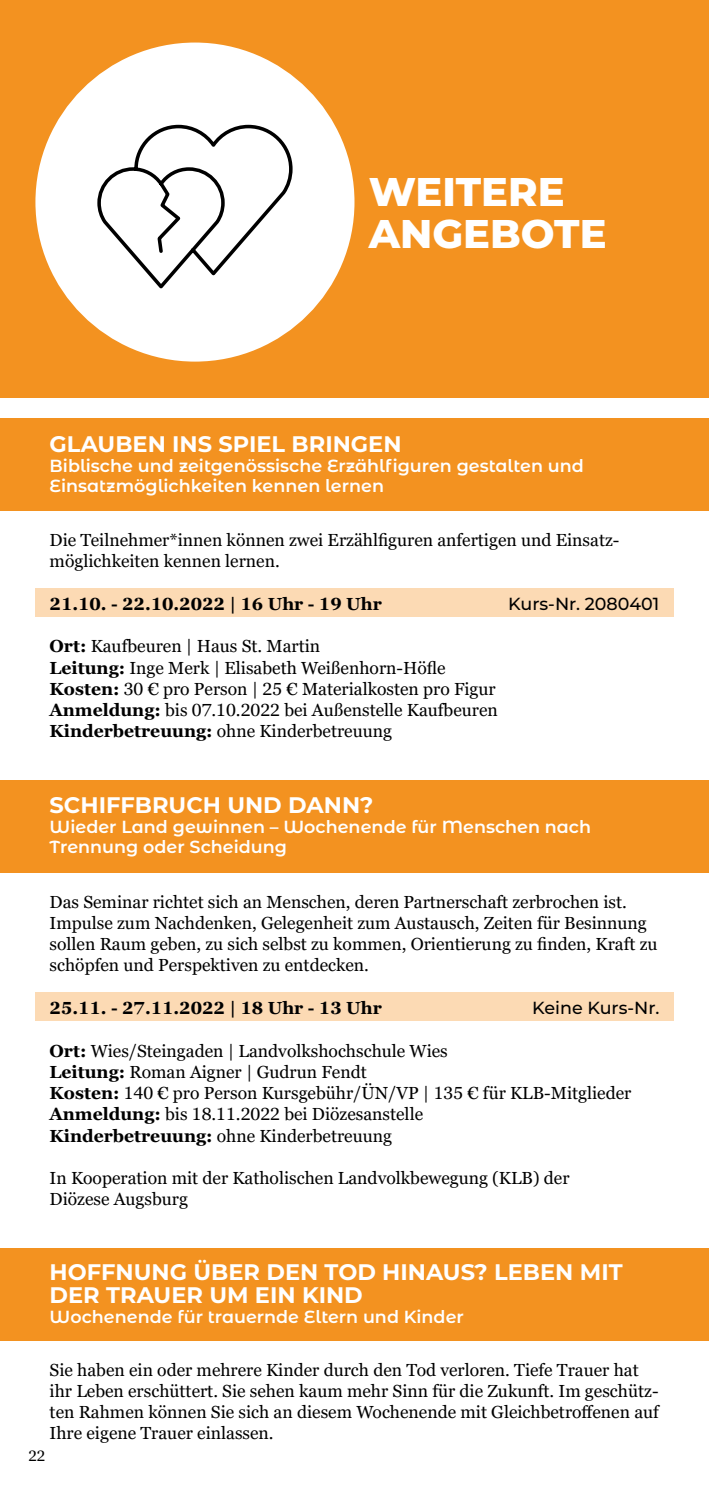
<style>
.page{position:relative;width:709px;height:1489px;background:#fff}
.page>*{position:absolute;margin:0;border:0;box-sizing:border-box;transform-origin:0 0}
.t1{font:800 40px/42.5px "Montserrat";color:#fff}
.t2{font:700 22.5px/22.5px "Montserrat";color:#fff}
.t3{font:17.5px/21.2px "Georgia Pro";color:#000}
.t4{font:600 17.5px/20px "Montserrat Alternates";color:#fff}
.t5{font:700 17.5px "Georgia Pro";color:#000}
.t6{font:500 17.5px "Montserrat";color:#000}
.t7{font:15px "Georgia Pro";color:#000}
.s1{font-weight:700}
</style>
<div class="page">
<div style="left:0;top:0;width:709px;height:397px;background:#f39220"></div>
<div style="left:35px;top:43px;width:319px;height:318px;background:#fff;border-radius:50%"></div>
<svg style="left:97px;top:124px;width:196px;height:165px"></svg>
<div style="left:0;top:418px;width:709px;height:92px;background:#f39220"></div>
<div style="left:0;top:780px;width:709px;height:92px;background:#f39220"></div>
<div style="left:35px;top:588px;width:638px;height:29px;background:#fcdab4"></div>
<div style="left:35px;top:992px;width:638px;height:28px;background:#fcdab4"></div>
<div style="left:0;top:1247px;width:709px;height:92px;background:#f39220"></div>
<h1 class="t1" style="left:369px;top:168px;width:239px">WEITERE<br>ANGEBOTE</h1>
<p class="t2" style="left:50px;top:431px;width:353px">GLAUBEN INS SPIEL BRINGEN</p>
<p class="t4" style="left:50px;top:455px;width:536px">Biblische und zeitgenössische Erzählfiguren gestalten und<br>Einsatzmöglichkeiten kennen lernen</p>
<p class="t3" style="left:50px;top:530px;width:571px">Die Teilnehmer*innen können zwei Erzählfiguren anfertigen und Einsatz&shy;möglichkeiten kennen lernen.</p>
<p class="t5" style="left:50px;top:593px;width:334px">21.10. - 22.10.2022 | 16 Uhr - 19 Uhr</p>
<p class="t3" style="left:50px;top:636px;width:450px"><span class="s1">Ort:</span> Kaufbeuren | Haus St. Martin<br><span class="s1">Leitung:</span> Inge Merk | Elisabeth Weißenhorn-Höfle <span class="s1">Kosten:</span> 30 € pro Person | 25 € Materialkosten pro Figur <span class="s1">Anmeldung:</span> bis 07.10.2022 bei Außenstelle Kaufbeuren <span class="s1">Kinderbetreuung:</span> ohne Kinderbetreuung</p>
<p class="t6" style="left:508px;top:591px;width:153px">Kurs-N r. 2080401</p>
<p class="t2" style="left:50px;top:793px;width:325px">SCH IFFBRUCH UND DANN?</p>
<p class="t4" style="left:50px;top:816px;width:543px">Wieder Land gewinnen – Wochenende für Menschen nach<br>Trennung oder Scheidung</p>
<p class="t3" style="left:50px;top:891px;width:609px">Das Seminar richtet sich an Menschen, deren Partnerschaft zerbrochen ist.<br>Impulse zum Nachdenken, Gelegenheit zum Austausch, Zeiten für Besinnung sollen Raum geben, zu sich selbst zu kommen, Orientierung zu finden, Kraft zu schöpfen und Perspektiven zu entdecken.</p>
<p class="t5" style="left:50px;top:997px;width:334px">25.11. - 27.11.2022 | 18 Uhr - 13 Uhr</p>
<p class="t3" style="left:50px;top:1040px;width:583px"><span class="s1">Ort:</span> Wies/Steingaden | Landvolkshochschule Wies<br><span class="s1">Leitung:</span> Roman Aigner | Gudrun Fendt<br><span class="s1">Kosten:</span> 140 € pro Person Kursgebühr/ÜN/VP | 135 € für KLB-Mitglieder <span class="s1">Anmeldung:</span> bis 18.11.2022 bei Diözesanstelle<br><span class="s1">Kinderbetreuung:</span> ohne Kinderbetreuung</p>
<p class="t3" style="left:50px;top:1168px;width:521px">In Kooperation mit der Katholischen Landvolkbewegung (KLB) der<br>Diözese Augsburg</p>
<p class="t6" style="left:532px;top:995px;width:129px">Keine Kurs-N r.</p>
<p class="t2" style="left:50px;top:1259px;width:574px">HOFFNUNG ÜBER DEN TOD H INAUS? LEBEN M IT<br>DER TRA</p>
<p class="t2" style="left:154px;top:1282px;width:211px">UER UM EIN KIND</p>
<p class="t4" style="left:50px;top:1305px;width:416px">Wochenende für trauernde Eltern und Kinder</p>
<p class="t3" style="left:50px;top:1359px;width:611px">Sie haben ein oder mehrere Kinder durch den Tod verloren. Tiefe Trauer hat ihr Leben erschüttert. Sie sehen kaum mehr Sinn für die Zukunft. Im geschütz&shy;ten Rahmen können Sie sich an diesem Wochenende mit Gleichbetroffenen auf Ihre eigene Trauer einlassen.</p>
<p class="t7" style="left:28px;top:1446px;width:18px">22</p>
</div>
